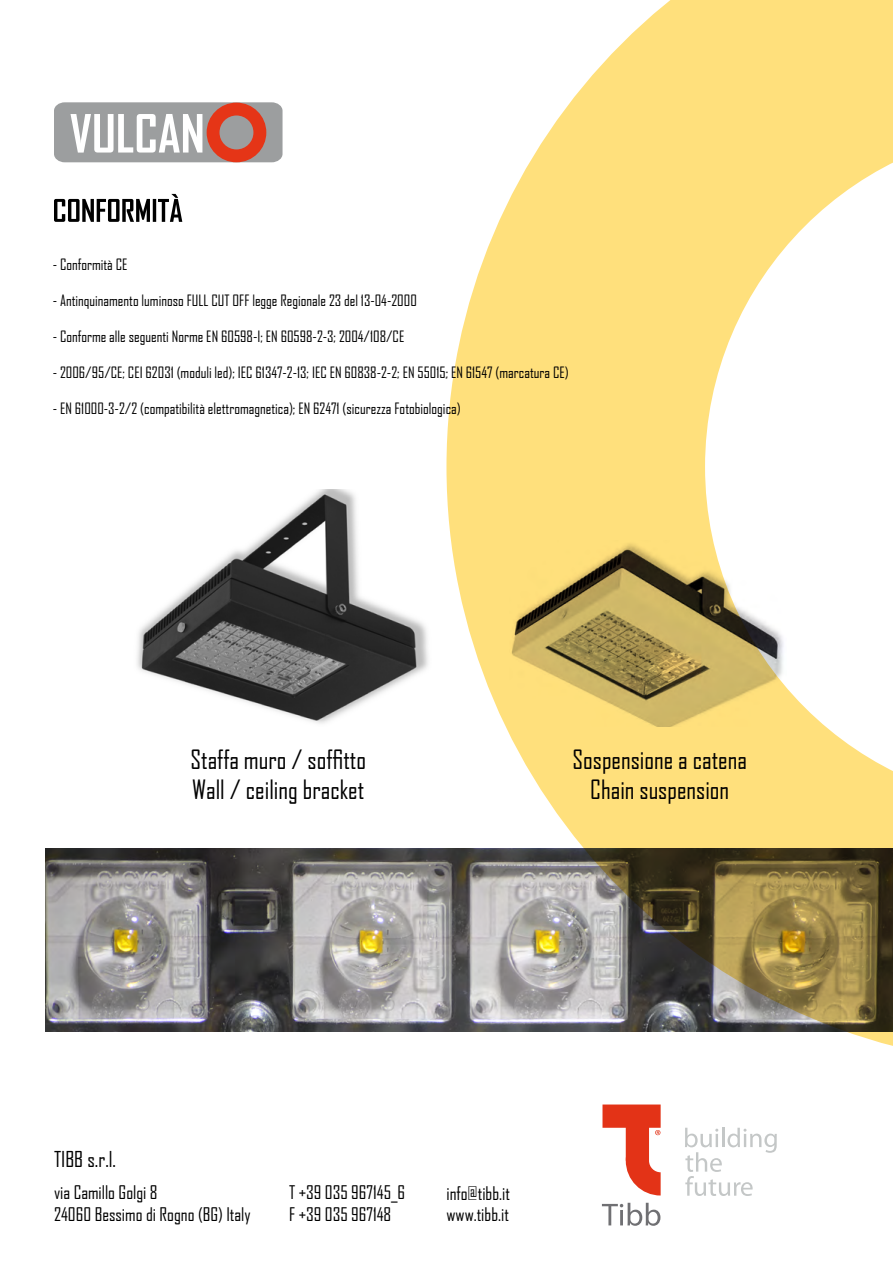
<style>
.page{position:relative;width:893px;height:1263px;background:#fff}
.page>*{position:absolute;margin:0;border:0;box-sizing:border-box;transform-origin:0 0}
.t1{font:700 50.4px "Agency FB";color:#fff}
.t2{font:25.5px/30.6px "Agency FB";color:#000}
.t3{font:21px "Agency FB";color:#000}
.t4{font:18px/21.6px "Agency FB";color:#000}
.t5{font:15px "Agency FB";color:#000}
</style>
<div class="page">
<svg style="left:54px;top:194px;width:128px;height:28px"></svg>
<svg style="left:54px;top:102px;width:229px;height:60px;background:#a7908d"></svg>
<img style="left:137px;top:489px;width:291px;height:235px">
<img style="left:45px;top:849px;width:401px;height:183px">
<svg style="left:446px;top:0;width:447px;height:1046px;fill:#ffe07c"></svg>
<svg style="left:685px;top:1128px;width:92px;height:68px"></svg>
<svg style="left:602px;top:1104px;width:59px;height:91px"></svg>
<svg style="left:602px;top:1203px;width:58px;height:23px"></svg>
<h1 class="t1" style="left:70px;top:106px;width:137px">VULCAN</h1>
<p class="t5" style="left:53px;top:255px;width:76px">- Conformità CE</p>
<p class="t5" style="left:53px;top:291px;width:366px">- Antinquinamento luminoso FULL CUT OFF legge Regionale 23 del 13-04-2000</p>
<p class="t5" style="left:53px;top:327px;width:353px">- Conforme alle seguenti Norme EN 60598-I; EN 60598-2-3; 2004/108/CE</p>
<p class="t5" style="left:53px;top:363px;width:517px">- 2006/95/CE; CEI 62031 (moduli led); IEC 61347-2-13; IEC EN 60838-2-2; EN 55015; EN 61547 (marcatura CE)</p>
<p class="t5" style="left:53px;top:399px;width:409px">- EN 61000-3-2/2 (compatibilità elettromagnetica); EN 62471 (sicurezza Fotobiologica)</p>
<h2 class="t2" style="left:191px;top:743px;width:177px">Staffa muro / soffitto<br>Wall / ceiling bracket</h2>
<h2 class="t2" style="left:572px;top:743px;width:176px;text-align:center">Sospensione a catena<br>Chain suspension</h2>
<h3 class="t3" style="left:54px;top:1146px;width:64px">TIBB s.r.l.</h3>
<p class="t4" style="left:54px;top:1181px;width:198px">via Camillo Golgi 8<br>24060 Bessimo di Rogno (BG) Italy</p>
<p class="t4" style="left:446px;top:1182px;width:65px">info@tibb.it www.tibb.it</p>
<p class="t4" style="left:289px;top:1181px;width:118px">T +39 035 967145_6<br>F +39 035 967148</p>
</div>
